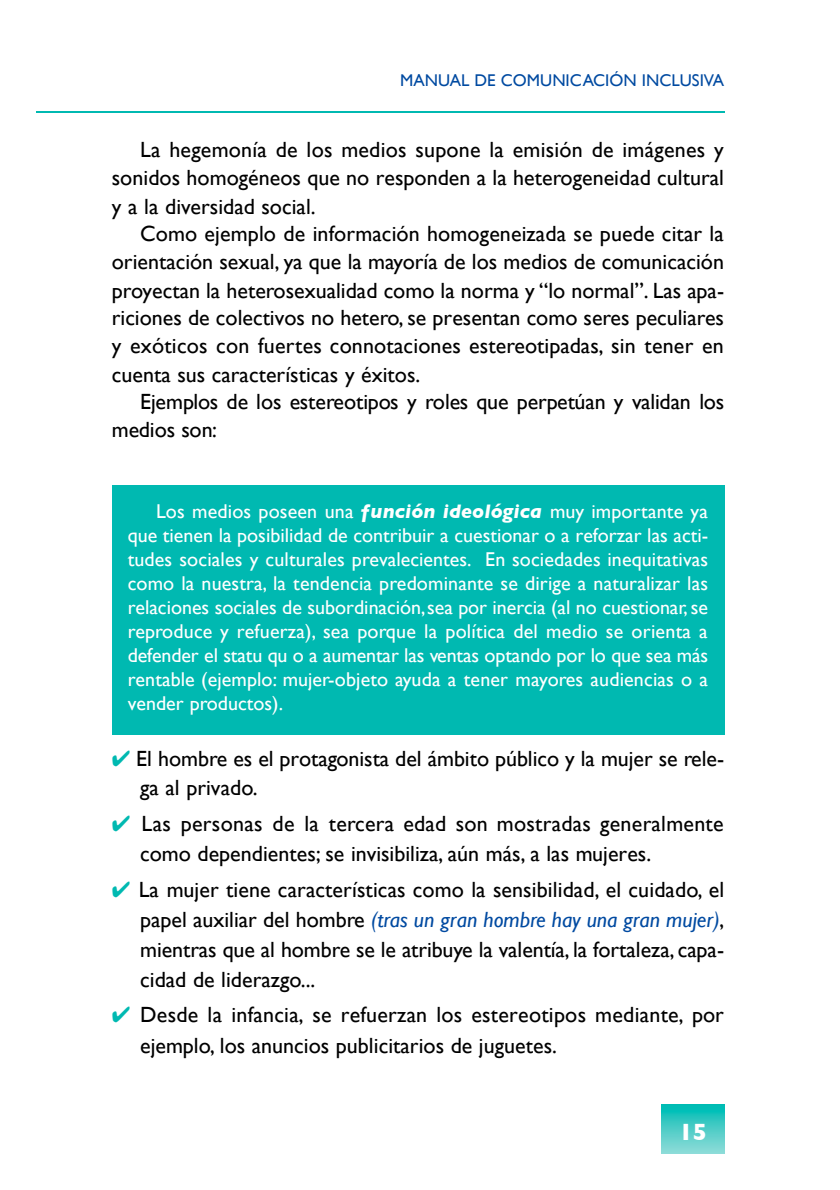
<style>
.page{position:relative;width:840px;height:1190px;background:#fff}
.page>*{position:absolute;margin:0;border:0;box-sizing:border-box;transform-origin:0 0}
.t1{font:700 24px "Gill Sans";color:#fff}
.t2{font:22px/28px "Gill Sans";color:#000}
.t3{font:20px/24px "Gill Sans";letter-spacing:.005em;color:#fff;text-align:justify}
.t4{font:17px "Gill Sans";color:#004aa1}
.s1{font-weight:700;font-style:italic}
.s2{color:#00b9b1}
.s3{font-style:italic;color:#004aa1}
</style>
<div class="page">
<img style="left:662px;top:1104px;width:62px;height:50px">
<hr style="left:36px;top:111px;width:688px;height:2px;background:#00b9b1">
<div style="left:112px;top:485px;width:612px;height:249px;background:#00b9b1"></div>
<p class="t4" style="left:400px;top:70px;width:325px">MANUAL DE COMUNICACIÓN INCLUSIVA</p>
<p class="t2" style="left:112px;top:136px;width:614px;text-align:justify;text-indent:28px">La hegemonía de los medios supone la emisión de imágenes y sonidos homogéneos que no responden a la heterogeneidad cultural y a la diversidad social.</p>
<p class="t2" style="left:112px;top:220px;width:614px;text-align:justify;text-indent:28px">Como ejemplo de información homogeneizada se puede citar la orientación sexual, ya que la mayoría de los medios de comunicación proyectan la heterosexualidad como la norma y “lo normal”. Las apa&shy;riciones de colectivos no hetero, se presentan como seres peculiares y exóticos con fuertes connotaciones estereotipadas, sin tener en cuenta sus características y éxitos.</p>
<p class="t2" style="left:112px;top:388px;width:614px;text-indent:28px">Ejemplos de los estereotipos y roles que perpetúan y validan los medios son:</p>
<p class="t3" style="left:128px;top:500px;width:582px;text-indent:28px">Los medios poseen una <span class="s1">función ideológica</span> muy importante ya que tienen la posibilidad de contribuir a cuestionar o a reforzar las acti&shy;tudes sociales y culturales prevalecientes. En sociedades inequitativas como la nuestra, la tendencia predominante se dirige a naturalizar las relaciones sociales de subordinación,sea por inercia (al no cuestionar,se reproduce y refuerza), sea porque la política del medio se orienta a defender el statu qu o a aumentar las ventas optando por lo que sea más rentable (ejemplo: mujer-objeto ayuda a tener mayores audiencias o a vender productos).</p>
<p class="t2" style="left:140px;top:743px;width:586px;line-height:29.8px;text-indent:-28px"><span class="s2">✔</span> El hombre es el protagonista del ámbito público y la mujer se rele&shy;ga al privado.</p>
<p class="t2" style="left:140px;top:809px;width:585px;line-height:29.8px;text-indent:-28px"><span class="s2">✔</span> Las personas de la tercera edad son mostradas generalmente como dependientes; se invisibiliza, aún más, a las mujeres.</p>
<p class="t2" style="left:140px;top:874px;width:586px;line-height:30px;text-align:justify;text-indent:-28px"><span class="s2">✔</span> La mujer tiene características como la sensibilidad, el cuidado, el papel auxiliar del hombre <span class="s3">(tras un gran hombre hay una gran mujer)</span>, mientras que al hombre se le atribuye la valentía, la fortaleza, capa&shy;cidad de liderazgo...</p>
<p class="t2" style="left:140px;top:1000px;width:585px;line-height:30.2px;text-indent:-28px"><span class="s2">✔</span> Desde la infancia, se refuerzan los estereotipos mediante, por ejemplo, los anuncios publicitarios de juguetes.</p>
<p class="t1" style="left:679px;top:1118px;width:30px">15</p>
</div>
